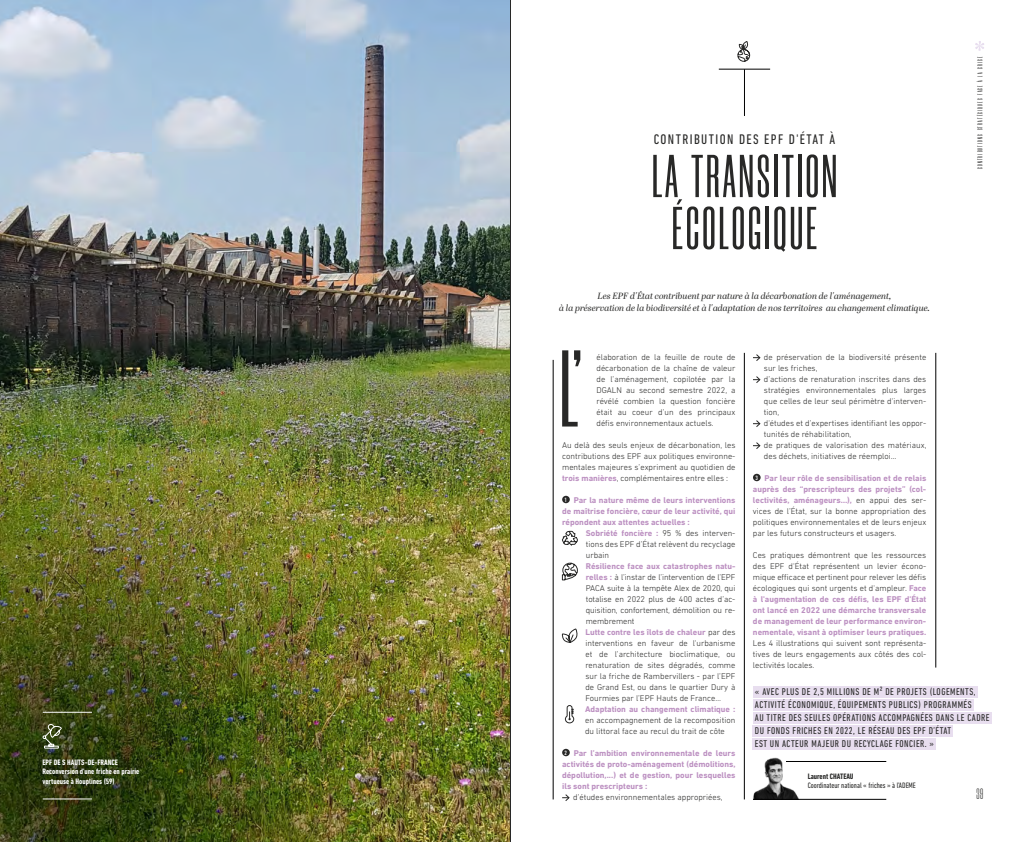
<style>
.page{position:relative;width:1021px;height:842px;background:#fff}
.page>*{position:absolute;margin:0;border:0;box-sizing:border-box;transform-origin:0 0}
.t1{font:500 109px "Morganite";color:#282827}
.t2{font:500 60.5px/52px "Morganite";letter-spacing:.05em;color:#282827;text-align:center}
.t3{font:300 15px "Morganite";color:#282827}
.t4{font:condensed 14.2px "DIN Next LT Pro";letter-spacing:.1em;color:#282827}
.t5{font:condensed 10px/12.9px "DIN Next LT Pro";letter-spacing:.05em;color:#282827}
.t6{font:italic 9px/12px "Abril Display";color:#282827;text-align:center}
.t7{font:300 8.5px/11px "DIN Next LT Pro";color:#282827;text-align:justify}
.t8{font:700 8.5px/11px "DIN Next LT Pro";color:#bc90c1;text-align:justify}
.t9{font:700 condensed 8px/9.6px "DIN Next LT Pro";color:#fff}
.t10{font:condensed 8px "DIN Next LT Pro";color:#282827}
.t11{font:700 condensed 8px "DIN Next LT Pro";color:#282827}
.t12{font:500 7px "Morganite";letter-spacing:.2em;color:#282827}
.s1{font-weight:700;color:#bc90c1}
.s2{font-weight:500;font-stretch:condensed;font-size:6.3px;color:#fff}
.s3{font-weight:300;color:#282827}
</style>
<div class="page">
<hr style="left:718px;top:69px;width:52px;height:1px;background:#000">
<hr style="left:744px;top:69px;width:1px;height:47px;background:#000">
<img style="left:0;top:0;width:510px;height:842px">
<svg style="left:737px;top:41px;width:13px;height:21px"></svg>
<svg style="left:975px;top:41px;width:9px;height:10px"></svg>
<div style="left:562px;top:496px;width:8px;height:7px;background:#282827;border-radius:50%"></div>
<svg style="left:562px;top:531px;width:16px;height:15px"></svg>
<svg style="left:562px;top:563px;width:16px;height:17px"></svg>
<svg style="left:562px;top:628px;width:15px;height:15px"></svg>
<svg style="left:565px;top:705px;width:9px;height:18px"></svg>
<div style="left:562px;top:749px;width:8px;height:7px;background:#282827;border-radius:50%"></div>
<svg style="left:562px;top:794px;width:7px;height:7px"></svg>
<svg style="left:753px;top:354px;width:7px;height:7px"></svg>
<svg style="left:753px;top:376px;width:7px;height:7px"></svg>
<svg style="left:753px;top:420px;width:7px;height:7px"></svg>
<svg style="left:753px;top:442px;width:7px;height:7px"></svg>
<div style="left:753px;top:474px;width:7px;height:7px;background:#282827;border-radius:50%"></div>
<hr style="left:744px;top:353px;width:1px;height:446px;background:#000">
<hr style="left:935px;top:353px;width:1px;height:314px;background:#000">
<hr style="left:553px;top:360px;width:1px;height:439px;background:#000">
<svg style="left:755px;top:687px;width:237px;height:60px"></svg>
<div style="left:752px;top:686px;width:225px;height:11px;background:#e8deef"></div>
<div style="left:752px;top:699px;width:221px;height:11px;background:#e8deef"></div>
<div style="left:752px;top:712px;width:239px;height:11px;background:#e8deef"></div>
<div style="left:752px;top:725px;width:200px;height:11px;background:#e8deef"></div>
<div style="left:752px;top:738px;width:183px;height:11px;background:#e8deef"></div>
<hr style="left:753px;top:799px;width:133px;height:1px;background:#000">
<hr style="left:786px;top:761px;width:100px;height:1px;background:#000">
<img style="left:753px;top:757px;width:58px;height:42px">
<hr style="left:43px;top:798px;width:49px;height:1px;background:#fff">
<svg style="left:42px;top:723px;width:21px;height:26px"></svg>
<hr style="left:43px;top:712px;width:49px;height:1px;background:#fff">
<hr style="left:510px;top:0;width:1px;height:842px;background:#282827">
<p class="t9" style="left:43px;top:757px;width:98px">EPF DE S HAUTS-DE-FRANCE<br>Reconversion d'une friche en prairie vertueuse à Houplines (59)</p>
<p class="t12" style="left:976px;top:169px;width:114px;rotate:-90deg">CONTRIBUTIONS STRATÉGIQUES FACE À LA CRISE</p>
<h3 class="t4" style="left:653px;top:132px;width:183px">CONTRIBUTION DES EPF D'ÉTAT À</h3>
<h2 class="t2" style="left:652px;top:151px;width:186px">LA TRANSITION<br>ÉCOLOGIQUE</h2>
<p class="t6" style="left:559px;top:290px;width:372px">Les EPF d'État contribuent par nature à la décarbonation de l'aménagement,<br>à la préservation de la biodiversité et à l'adaptation de nos territoires au changement climatique.</p>
<h1 class="t1" style="left:560px;top:334px;width:25px">L'</h1>
<p class="t7" style="left:596px;top:351px;width:140px">élaboration de la feuille de route de décarbonation de la chaîne de valeur de l’aménagement, copilotée par la DGALN au second semestre 2022, a révélé combien la question foncière était au coeur d’un des principaux défis environnementaux actuels.</p>
<p class="t7" style="left:562px;top:439px;width:175px">Au delà des seuls enjeux de décarbonation, les contributions des EPF aux politiques environne&shy;mentales majeures s’expriment au quotidien de <span class="s1">trois manières</span>, complémentaires entre elles :</p>
<p class="t8" style="left:562px;top:494px;width:175px"><span class="s2">1</span> Par la nature même de leurs interventions de maîtrise foncière, cœur de leur activité, qui répondent aux attentes actuelles :</p>
<p class="t7" style="left:586px;top:527px;width:151px"><span class="s1">Sobriété foncière :</span> 95 % des interven&shy;tions des EPF d’État relèvent du recyclage urbain</p>
<p class="t7" style="left:585px;top:560px;width:152px;text-align:left"><span class="s1">Résilience face aux catastrophes natu&shy;relles :</span> à l’instar de l’intervention de l’EPF PACA suite à la tempête Alex de 2020, qui totalise en 2022 plus de 400 actes d’ac&shy;quisition, confortement, démolition ou re&shy;membrement<br><span class="s1">Lutte contre les îlots de chaleur</span> par des interventions en faveur de l'urbanisme et de l’architecture bioclimatique, ou renaturation de sites dégradés, comme sur la friche de Rambervillers - par l’EPF de Grand Est, ou dans le quartier Dury à Fourmies par l’EPF Hauts de France…</p>
<p class="t8" style="left:585px;top:703px;width:152px">Adaptation au changement climatique :</p>
<p class="t7" style="left:585px;top:714px;width:152px">en accompagnement de la recomposition du littoral face au recul du trait de côte</p>
<p class="t8" style="left:562px;top:747px;width:175px"><span class="s2">2</span> Par l’ambition environnementale de leurs activités de proto-aménagement (démolitions, dépollution,...) et de gestion, pour lesquelles ils sont prescripteurs :</p>
<p class="t7" style="left:573px;top:791px;width:151px">d’études environnementales appropriées,</p>
<p class="t7" style="left:764px;top:351px;width:164px;text-align:left">de préservation de la biodiversité présente sur les friches,<br>d’actions de renaturation inscrites dans des stratégies environnementales plus larges que celles de leur seul périmètre d'interven&shy;tion,<br>d'études et d’expertises identifiant les oppor&shy;tunités de réhabilitation,<br>de pratiques de valorisation des matériaux, des déchets, initiatives de réemploi…</p>
<p class="t7" style="left:753px;top:472px;width:175px"><span class="s2">3</span> <span class="s1">Par leur rôle de sensibilisation et de relais auprès des “prescripteurs des projets” (col&shy;lectivités, aménageurs…),</span> en appui des ser&shy;vices de l’État, sur la bonne appropriation des politiques environnementales et de leurs enjeux par les futurs constructeurs et usagers.</p>
<p class="t8" style="left:753px;top:549px;width:175px"><span class="s3">Ces pratiques démontrent que les ressources des EPF d'État représentent un levier écono&shy;mique efficace et pertinent pour relever les défis écologiques qui sont urgents et d'ampleur.</span> Face à l'augmentation de ces défis, les EPF d'État ont lancé en 2022 une démarche transversale de management de leur performance environ&shy;nementale, visant à optimiser leurs pratiques.</p>
<p class="t7" style="left:753px;top:637px;width:175px">Les 4 illustrations qui suivent sont représenta&shy;tives de leurs engagements aux côtés des col&shy;lectivités locales.</p>
<p class="t5" style="left:755px;top:685px;width:236px">« AVEC PLUS DE 2,5 MILLIONS DE M² DE PROJETS (LOGEMENTS, ACTIVITÉ ÉCONOMIQUE, ÉQUIPEMENTS PUBLICS) PROGRAMMÉS<br>AU TITRE DES SEULES OPÉRATIONS ACCOMPAGNÉES DANS LE CADRE DU FONDS FRICHES EN 2022, LE RÉSEAU DES EPF D’ÉTAT<br>EST UN ACTEUR MAJEUR DU RECYCLAGE FONCIER. »</p>
<p class="t11" style="left:807px;top:771px;width:47px">Laurent CHATEAU</p>
<p class="t10" style="left:807px;top:781px;width:110px">Coordinateur national « friches » à l’ADEME</p>
<h3 class="t3" style="left:976px;top:787px;width:8px">39</h3>
</div>
